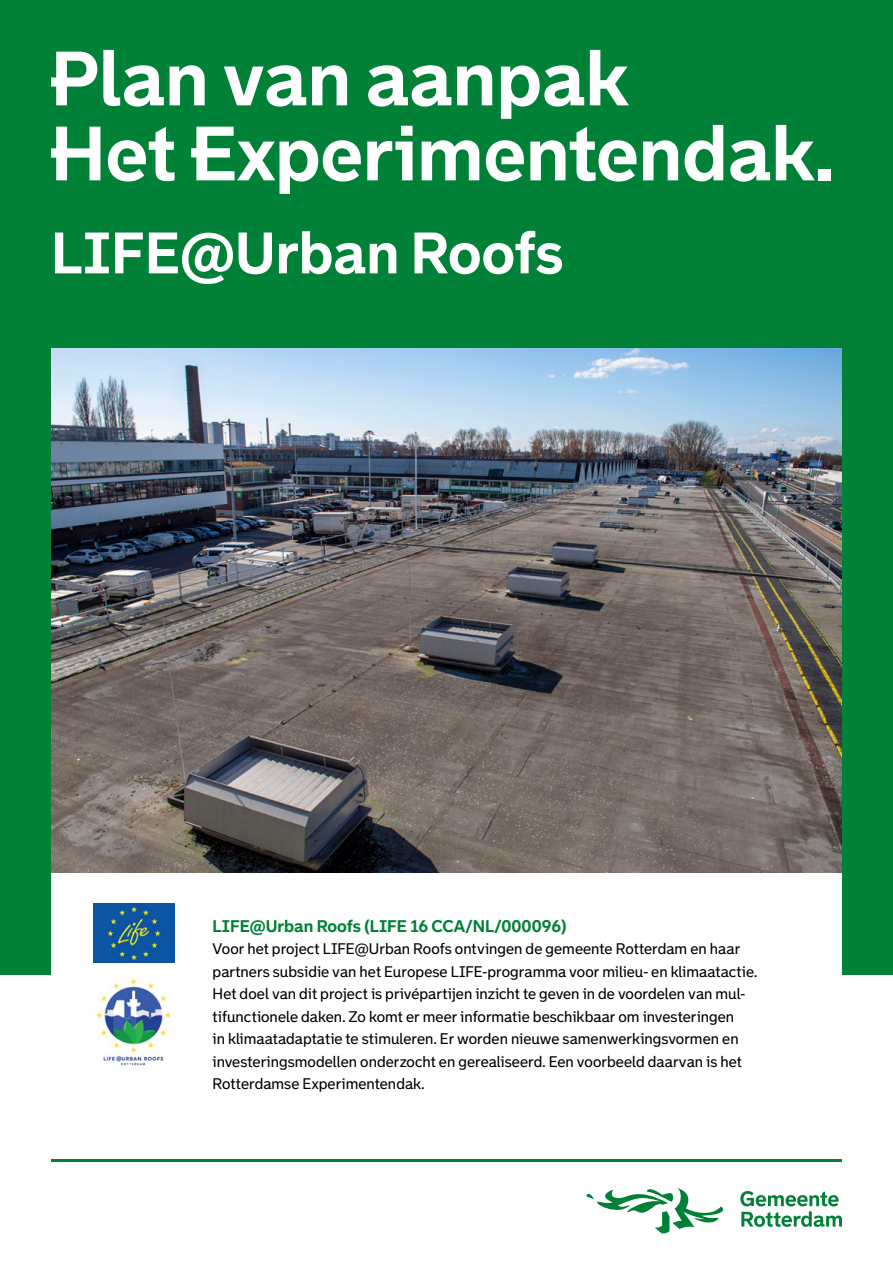
<style>
.page{position:relative;width:893px;height:1263px;background:#fff}
.page>*{position:absolute;margin:0;border:0;box-sizing:border-box;transform-origin:0 0}
.H1_GR_Heading{font:75px/75px "Bolder Heading";color:#fff}
.H2_GR_Subheading{font:700 57px "Bolder";color:#fff}
.H3_GR_Kop_cover{font:700 16.5px "Bolder";color:#008137}
.P_GR_Platte_tekst_10_15{font:15px/22.5px "Bolder";letter-spacing:.005em;color:#000}
</style>
<div class="page">
<div style="left:0;top:0;width:893px;height:974px;background:#008137"></div>
<hr style="left:51px;top:1159px;width:791px;height:3px;background:#008137">
<div style="left:51px;top:872px;width:791px;height:240px;background:#fff"></div>
<img style="left:51px;top:349px;width:791px;height:524px">
<img style="left:94px;top:904px;width:80px;height:58px">
<img style="left:95px;top:978px;width:77px;height:88px">
<svg style="left:740px;top:1191px;width:102px;height:36px"></svg>
<svg style="left:586px;top:1187px;width:137px;height:47px"></svg>
<h1 class="H1_GR_Heading" style="left:51px;top:40px;width:784px">Plan van aanpak<br>Het Experimentendak.</h1>
<h2 class="H2_GR_Subheading" style="left:51px;top:218px;width:514px">LIFE@Urban Roofs</h2>
<h3 class="H3_GR_Kop_cover" style="left:213px;top:915px;width:356px">LIFE@Urban Roofs (LIFE 16 CCA/NL/000096)</h3>
<p class="P_GR_Platte_tekst_10_15" style="left:213px;top:937px;width:546px">Voor het project LIFE@Urban Roofs ontvingen de gemeente Rotterdam en haar partners subsidie van het Europese LIFE-programma voor milieu- en klimaatactie.<br>Het doel van dit project is privépartijen inzicht te geven in de voordelen van mul&shy;tifunctionele daken. Zo komt er meer informatie beschikbaar om investeringen<br>in klimaatadaptatie te stimuleren. Er worden nieuwe samenwerkingsvormen en investeringsmodellen onderzocht en gerealiseerd. Een voorbeeld daarvan is het Rotterdamse Experimentendak.</p>
</div>
